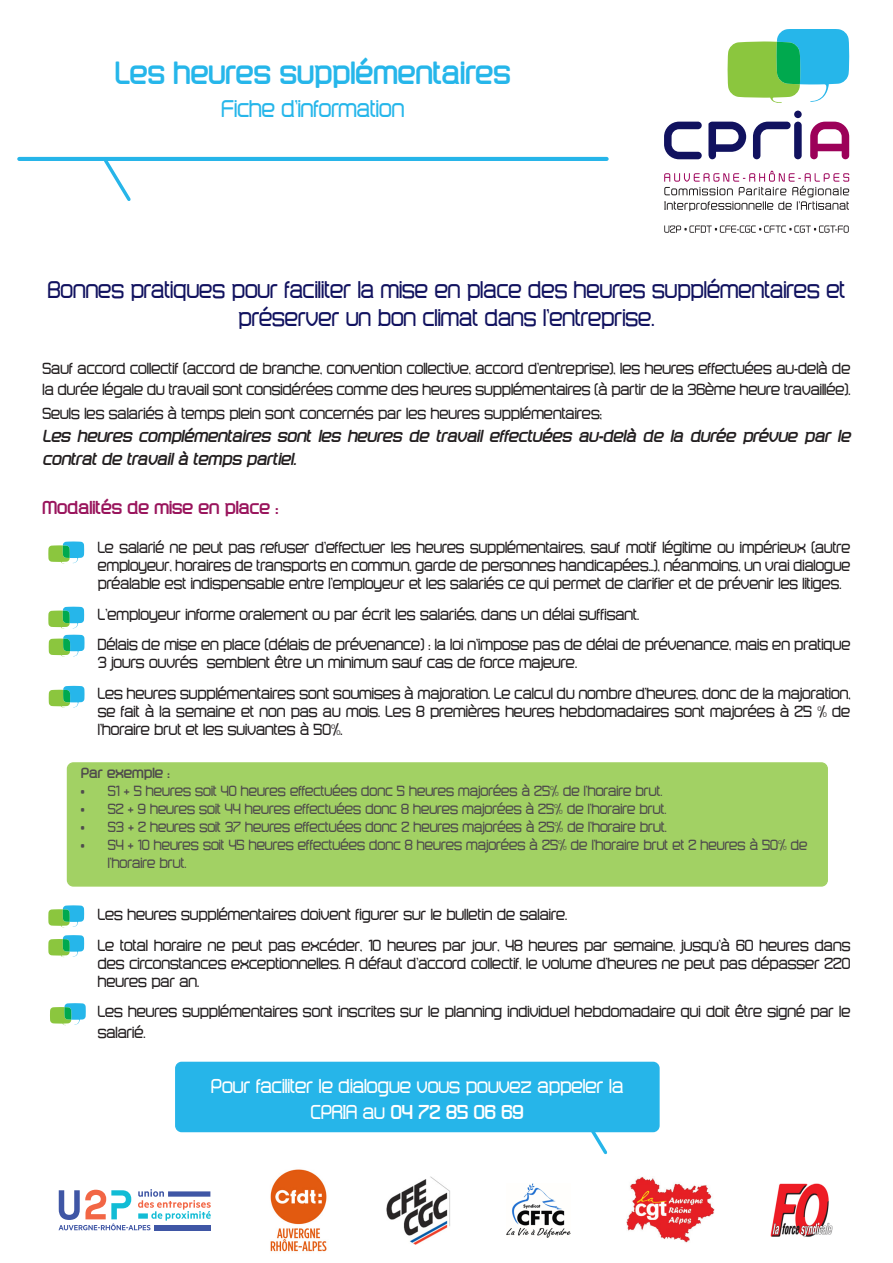
<style>
.page{position:relative;width:893px;height:1263px;background:#fff}
.page>*{position:absolute;margin:0;border:0;box-sizing:border-box;transform-origin:0 0}
.t1{font:700 36px "Distilla";color:#26b6ea}
.t2{font:27px/28.5px "Distilla";color:#11125f;text-align:center}
.t3{font:27px "Distilla";color:#26b6ea}
.t4{font:22.5px/25.5px "Distilla";color:#fff;text-align:center}
.t5{font:700 21px "Distilla";color:#99145c}
.t6{font:italic 700 19.5px/23.4px "Distilla";color:#231f20}
.t7{font:18px/18px "Distilla";color:#231f20}
.t8{font:16.5px/18px "Distilla";color:#231f20}
.t9{font:700 16.5px "Distilla";color:#231f20}
.s1{font-weight:700}
</style>
<div class="page">
<div style="left:794px;top:111px;width:8px;height:7px;background:#11125f;border-radius:50%"></div>
<svg style="left:664px;top:122px;width:38px;height:37px"></svg>
<svg style="left:708px;top:122px;width:38px;height:37px"></svg>
<svg style="left:753px;top:122px;width:38px;height:37px"></svg>
<div style="left:794px;top:122px;width:8px;height:37px;background:#11125f;border-radius:4px"></div>
<svg style="left:810px;top:122px;width:39px;height:37px"></svg>
<svg style="left:728px;top:30px;width:121px;height:73px"></svg>
<svg style="left:664px;top:225px;width:185px;height:8px"></svg>
<svg style="left:664px;top:170px;width:185px;height:41px"></svg>
<hr style="left:19px;top:157px;width:588px;height:4px;background:#26b5e9">
<svg style="left:101px;top:156px;width:33px;height:45px"></svg>
<svg style="left:59px;top:1189px;width:152px;height:41px"></svg>
<img style="left:770px;top:1183px;width:63px;height:55px">
<img style="left:626px;top:1177px;width:88px;height:66px">
<img style="left:506px;top:1183px;width:65px;height:54px">
<img style="left:386px;top:1177px;width:64px;height:67px">
<img style="left:270px;top:1169px;width:57px;height:83px">
<svg style="left:48px;top:541px;width:36px;height:22px"></svg>
<svg style="left:49px;top:635px;width:36px;height:22px"></svg>
<svg style="left:48px;top:607px;width:36px;height:22px"></svg>
<svg style="left:49px;top:686px;width:36px;height:22px"></svg>
<div style="left:176px;top:1062px;width:483px;height:69px;background:#26b5e9;border-radius:6px"></div>
<div style="left:175px;top:1062px;width:485px;height:70px;border:1px solid #26b5e9;border-radius:6px"></div>
<svg style="left:577px;top:1130px;width:33px;height:25px"></svg>
<div style="left:67px;top:763px;width:760px;height:123px;background:#a2d164;border-radius:6px"></div>
<div style="left:67px;top:762px;width:761px;height:125px;border:1px solid #8bc63e;border-radius:6px"></div>
<svg style="left:50px;top:1003px;width:36px;height:22px"></svg>
<svg style="left:48px;top:935px;width:36px;height:22px"></svg>
<svg style="left:48px;top:905px;width:36px;height:22px"></svg>
<p class="t1" style="left:115px;top:53px;width:397px">Les heures supplémentaires</p>
<p class="t3" style="left:222px;top:94px;width:184px">Fiche d’information</p>
<p class="t2" style="left:48px;top:274px;width:799px">Bonnes pratiques pour faciliter la mise en place des heures supplémentaires et préserver un bon climat dans l’entreprise.</p>
<p class="t7" style="left:43px;top:357px;width:809px;line-height:21px">Sauf accord collectif (accord de branche, convention collective, accord d’entreprise), les heures effectuées au-delà de la durée légale du travail sont considérées comme des heures supplémentaires (à partir de la 36ème heure travaillée).</p>
<p class="t7" style="left:43px;top:403px;width:561px">Seuls les salariés à temps plein sont concernés par les heures supplémentaires;</p>
<p class="t6" style="left:43px;top:424px;width:813px">Les heures complémentaires sont les heures de travail effectuées au-delà de la durée prévue par le contratde travailà temps partiel.</p>
<p class="t5" style="left:43px;top:495px;width:237px">Modalités de mise en place :</p>
<p class="t7" style="left:98px;top:538px;width:754px;text-align:justify">Le salarié ne peut pas refuser d’effectuer les heures supplémentaires, sauf motif légitime ou impérieux (autre employeur, horaires de transports en commun, garde de personnes handicapées…), néanmoins, un vrai dialogue préalable est indispensable entre l’employeur et les salariés ce qui permet de clarifier et de prévenir les litiges.</p>
<p class="t7" style="left:98px;top:604px;width:543px">L’employeur informe oralement ou par écrit les salariés, dans un délai suffisant.</p>
<p class="t7" style="left:98px;top:635px;width:754px">Délais de mise en place (délais de prévenance) : la loi n’impose pas de délai de prévenance, mais en pratique<br>3 jours ouvrés semblent être un minimum sauf cas de force majeure.</p>
<p class="t7" style="left:98px;top:684px;width:754px;text-align:justify">Les heures supplémentaires sont soumises à majoration. Le calcul du nombre d’heures, donc de la majoration, se fait à la semaine et non pas au mois. Les 8 premières heures hebdomadaires sont majorées à 25 % de l’horaire brut et les suivantes à 50%.</p>
<p class="t9" style="left:81px;top:764px;width:90px">Par exemple :</p>
<p class="t8" style="left:81px;top:781px;width:583px">• S1 + 5 heures soit 40 heures effectuées donc 5 heures majorées à 25% de l’horaire brut.</p>
<p class="t8" style="left:81px;top:799px;width:587px">• S2 + 9 heures soit 44 heures effectuées donc 8 heures majorées à 25% de l’horaire brut.</p>
<p class="t8" style="left:81px;top:817px;width:587px">• S3 + 2 heures soit 37 heures effectuées donc 2 heures majorées à 25% de l’horaire brut.</p>
<p class="t8" style="left:108px;top:835px;width:701px;text-indent:-27px">• S4 + 10 heures soit 45 heures effectuées donc 8 heures majorées à 25% de l’horaire brut et 2 heures à 50% de l’horaire brut.</p>
<p class="t7" style="left:98px;top:905px;width:471px">Les heures supplémentaires doivent figurer sur le bulletin de salaire.</p>
<p class="t7" style="left:98px;top:935px;width:754px;text-align:justify">Le total horaire ne peut pas excéder, 10 heures par jour, 48 heures par semaine, jusqu’à 60 heures dans des circonstances exceptionnelles. A défaut d’accord collectif, le volume d’heures ne peut pas dépasser 220 heures par an.</p>
<p class="t7" style="left:98px;top:1001px;width:754px;line-height:21px">Les heures supplémentaires sont inscrites sur le planning individuel hebdomadaire qui doit être signé par le salarié.</p>
<p class="t4" style="left:211px;top:1073px;width:414px">Pour faciliter le dialogue vous pouvez appeler la<br>CPRIA au <span class="s1">04 72 85 06 69</span></p>
</div>
